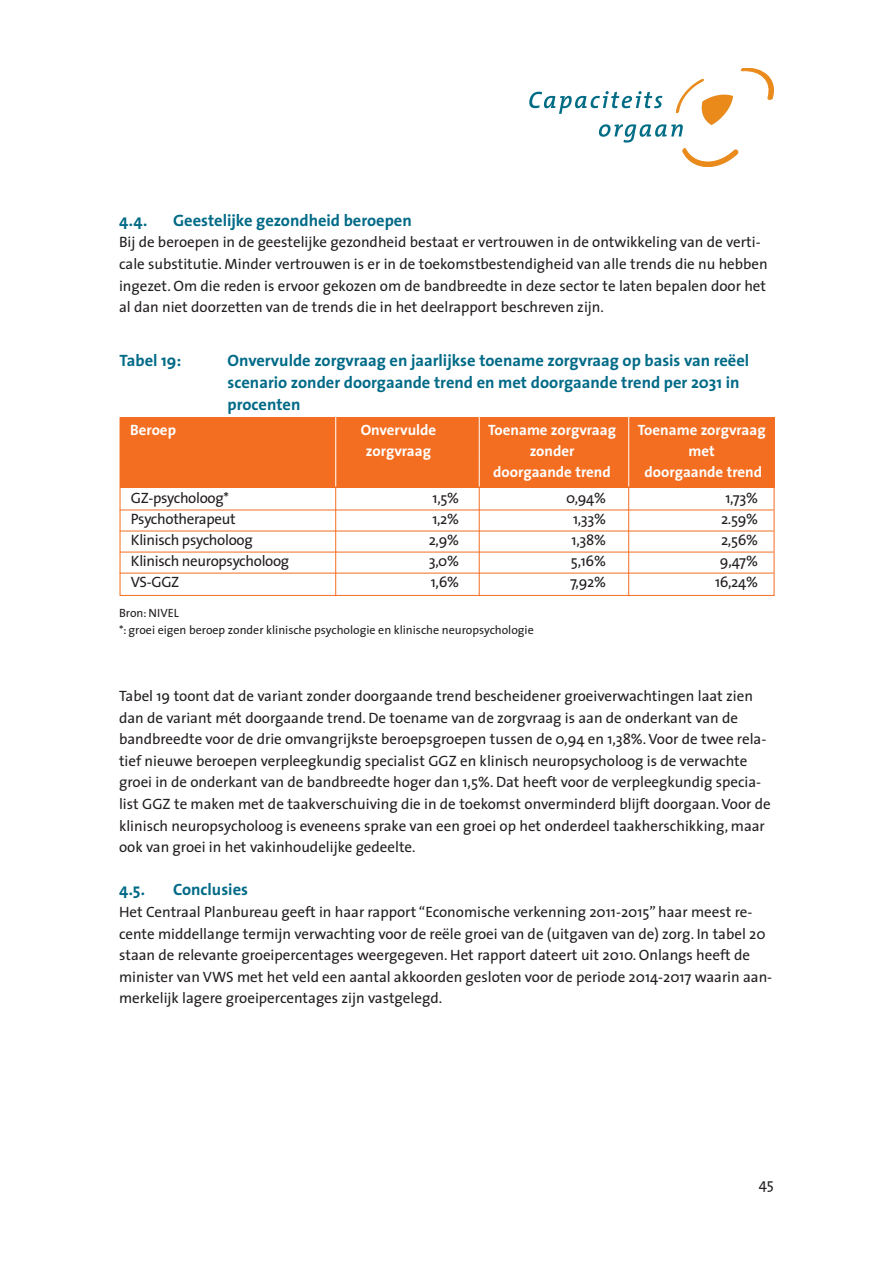
<style>
.page{position:relative;width:893px;height:1263px;background:#fff}
.page>*{position:absolute;margin:0;border:0;box-sizing:border-box;transform-origin:0 0}
.t1{font:700 16.5px/21.6px "The Sans";color:#006a87}
.t2{font:15px/21.6px "The Sans";color:#231f20}
.t3{font:700 15px "The Sans";color:#fff}
.t4{font:15px "The Sans";letter-spacing:-.02em;color:#231f20}
.t5{font:12px/16.5px "The Sans";color:#231f20}
</style>
<div class="page">
<svg style="left:529px;top:68px;width:245px;height:99px"></svg>
<div style="left:120px;top:417px;width:654px;height:70px;background:#f36e21"></div>
<div style="left:120px;top:417px;width:654px;height:179px;border:1px solid #f36e21"></div>
<hr style="left:120px;top:510px;width:653px;height:1px;background:#f36e21">
<hr style="left:120px;top:531px;width:653px;height:1px;background:#f36e21">
<hr style="left:120px;top:552px;width:653px;height:1px;background:#f36e21">
<hr style="left:120px;top:573px;width:653px;height:1px;background:#f36e21">
<hr style="left:335px;top:441px;width:1px;height:155px;background:#f36e21">
<hr style="left:335px;top:415px;width:1px;height:71px;background:#fff">
<hr style="left:479px;top:441px;width:1px;height:155px;background:#f36e21">
<hr style="left:479px;top:415px;width:1px;height:71px;background:#fff">
<hr style="left:628px;top:441px;width:1px;height:155px;background:#f36e21">
<hr style="left:628px;top:415px;width:1px;height:71px;background:#fff">
<p class="t1" style="left:119px;top:211px;width:30px">4.4.</p>
<p class="t1" style="left:173px;top:211px;width:240px">Geestelijke gezondheid beroepen</p>
<p class="t2" style="left:119px;top:233px;width:650px">Bij de beroepen in de geestelijke gezondheid bestaat er vertrouwen in de ontwikkeling van de verti&shy;cale substitutie. Minder vertrouwen is er in de toekomstbestendigheid van alle trends die nu hebben ingezet. Om die reden is ervoor gekozen om de bandbreedte in deze sector te laten bepalen door het al dan niet doorzetten van de trends die in het deelrapport beschreven zijn.</p>
<p class="t1" style="left:120px;top:351px;width:63px">Tabel 19:</p>
<p class="t1" style="left:228px;top:351px;width:523px">Onvervulde zorgvraag en jaarlijkse toename zorgvraag op basis van reëel scenario zonder doorgaande trend en met doorgaande trend per 2031 in procenten</p>
<p class="t3" style="left:130px;top:424px;width:47px">Beroep</p>
<p class="t3" style="left:361px;top:424px;width:77px">Onvervulde</p>
<p class="t3" style="left:488px;top:424px;width:129px">Toename zorgvraag</p>
<p class="t3" style="left:638px;top:424px;width:129px">Toename zorgvraag</p>
<p class="t3" style="left:366px;top:445px;width:67px">zorgvraag</p>
<p class="t3" style="left:530px;top:445px;width:46px">zonder</p>
<p class="t3" style="left:689px;top:445px;width:28px">met</p>
<p class="t3" style="left:493px;top:466px;width:119px">doorgaande trend</p>
<p class="t3" style="left:645px;top:466px;width:119px">doorgaande trend</p>
<p class="t4" style="left:131px;top:492px;width:100px">GZ-psycholoog*</p>
<p class="t2" style="left:433px;top:488px;width:28px">1,5%</p>
<p class="t2" style="left:566px;top:488px;width:41px">0,94%</p>
<p class="t2" style="left:725px;top:488px;width:34px">1,73%</p>
<p class="t4" style="left:131px;top:513px;width:106px">Psychotherapeut</p>
<p class="t2" style="left:432px;top:509px;width:28px">1,2%</p>
<p class="t2" style="left:573px;top:509px;width:35px">1,33%</p>
<p class="t2" style="left:721px;top:509px;width:39px">2.59%</p>
<p class="t4" style="left:131px;top:534px;width:123px">Klinisch psycholoog</p>
<p class="t2" style="left:429px;top:530px;width:32px">2,9%</p>
<p class="t2" style="left:572px;top:530px;width:36px">1,38%</p>
<p class="t2" style="left:721px;top:530px;width:39px">2,56%</p>
<p class="t4" style="left:131px;top:555px;width:160px">Klinisch neuropsycholoog</p>
<p class="t2" style="left:429px;top:551px;width:32px">3,0%</p>
<p class="t2" style="left:571px;top:551px;width:37px">5,16%</p>
<p class="t2" style="left:720px;top:551px;width:40px">9,47%</p>
<p class="t2" style="left:131px;top:572px;width:50px">VS-GGZ</p>
<p class="t2" style="left:431px;top:572px;width:30px">1,6%</p>
<p class="t2" style="left:570px;top:572px;width:38px">7,92%</p>
<p class="t2" style="left:715px;top:572px;width:45px">16,24%</p>
<p class="t5" style="left:119px;top:606px;width:416px">Bron: NIVEL<br>*: groei eigen beroep zonder klinische psychologie en klinische neuropsychologie</p>
<p class="t2" style="left:119px;top:686px;width:653px">Tabel 19 toont dat de variant zonder doorgaande trend bescheidener groeiverwachtingen laat zien dan de variant mét doorgaande trend. De toename van de zorgvraag is aan de onderkant van de bandbreedte voor de drie omvangrijkste beroepsgroepen tussen de 0,94 en 1,38%.Voor de twee rela&shy;tief nieuwe beroepen verpleegkundig specialist GGZ en klinisch neuropsycholoog is de verwachte groei in de onderkant van de bandbreedte hoger dan 1,5%. Dat heeft voor de verpleegkundig specia&shy;list GGZ te maken met de taakverschuiving die in de toekomst onverminderd blijft doorgaan.Voor de klinisch neuropsycholoog is eveneens sprake van een groei op het onderdeel taakherschikking, maar ook van groei in het vakinhoudelijke gedeelte.</p>
<p class="t1" style="left:119px;top:880px;width:27px">4.5.</p>
<p class="t1" style="left:173px;top:880px;width:76px">Conclusies</p>
<p class="t2" style="left:119px;top:902px;width:655px">Het Centraal Planbureau geeft in haar rapport “Economische verkenning 2011-2015” haar meest re&shy;cente middellange termijn verwachting voor de reële groei van de (uitgaven van de) zorg. In tabel 20 staan de relevante groeipercentages weergegeven. Het rapport dateert uit 2010. Onlangs heeft de minister van VWS met het veld een aantal akkoorden gesloten voor de periode 2014-2017 waarin aan&shy;merkelijk lagere groeipercentages zijn vastgelegd.</p>
<p class="t2" style="left:759px;top:1175px;width:17px">45</p>
</div>
